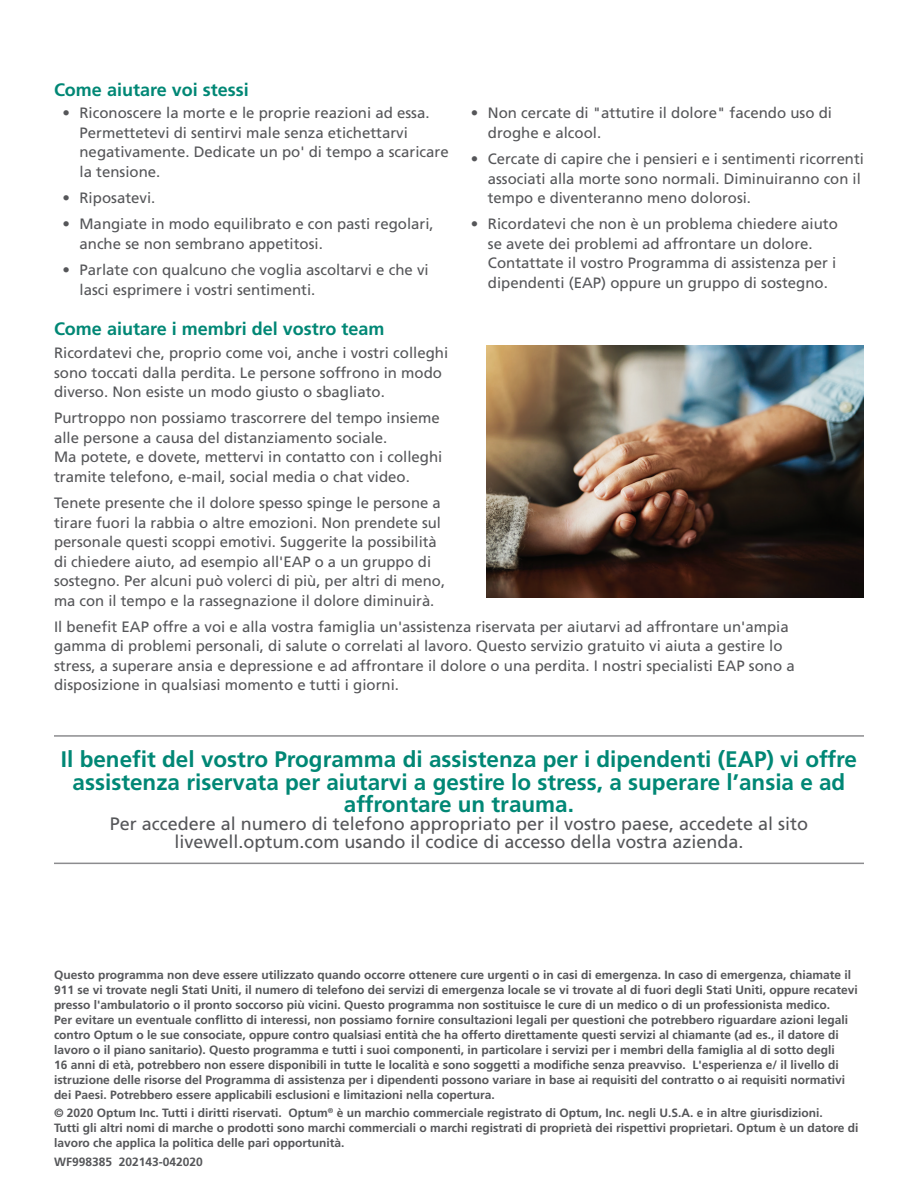
<style>
.page{position:relative;width:918px;height:1188px;background:#fff}
.page>*{position:absolute;margin:0;border:0;box-sizing:border-box;transform-origin:0 0}
.t1{font:700 22.5px/22.5px "Frutiger LT Std";color:#008775;text-align:center}
.t2{font:18px/18px "Frutiger LT Std";color:#555659;text-align:center}
.t3{font:700 18px "Frutiger LT Std";color:#008775}
.t4{font:15px/19.5px "Frutiger LT Std";color:#555659}
.t5{font:700 12px/15px "Frutiger LT Std";color:#555659}
</style>
<div class="page">
<hr style="left:54px;top:735px;width:810px;height:2px;background:#8c8c8f">
<hr style="left:54px;top:863px;width:810px;height:1px;background:#8c8c8f">
<img style="left:486px;top:345px;width:378px;height:252px">
<p class="t3" style="left:54px;top:79px;width:196px">Come aiutare voi stessi</p>
<p class="t4" style="left:80px;top:103px;width:371px;text-indent:-17px">• Riconoscere la morte e le proprie reazioni ad essa.<br>Permettetevi di sentirvi male senza etichettarvi negativamente. Dedicate un po' di tempo a scaricare la tensione.</p>
<p class="t4" style="left:62px;top:188px;width:95px">• Riposatevi.</p>
<p class="t4" style="left:80px;top:214px;width:356px;text-indent:-17px">• Mangiate in modo equilibrato e con pasti regolari, anche se non sembrano appetitosi.</p>
<p class="t4" style="left:80px;top:260px;width:351px;text-indent:-17px">• Parlate con qualcuno che voglia ascoltarvi e che vi lasci esprimere i vostri sentimenti.</p>
<p class="t4" style="left:488px;top:103px;width:346px;text-indent:-17px">• Non cercate di "attutire il dolore" facendo uso di droghe e alcool.</p>
<p class="t4" style="left:488px;top:149px;width:378px;text-indent:-17px">• Cercate di capire che i pensieri e i sentimenti ricorrenti associati alla morte sono normali. Diminuiranno con il tempo e diventeranno meno dolorosi.</p>
<p class="t4" style="left:488px;top:214px;width:352px;text-indent:-17px">• Ricordatevi che non è un problema chiedere aiuto se avete dei problemi ad affrontare un dolore.<br>Contattate il vostro Programma di assistenza per i dipendenti (EAP) oppure un gruppo di sostegno.</p>
<p class="t3" style="left:54px;top:319px;width:332px">Come aiutare i membri del vostro team</p>
<p class="t4" style="left:54px;top:343px;width:396px">Ricordatevi che, proprio come voi, anche i vostri colleghi sono toccati dalla perdita. Le persone soffrono in modo diverso. Non esiste un modo giusto o sbagliato.</p>
<p class="t4" style="left:54px;top:409px;width:390px">Purtroppo non possiamo trascorrere del tempo insieme alle persone a causa del distanziamento sociale.<br>Ma potete, e dovete, mettervi in contatto con i colleghi tramite telefono, e-mail, social media o chat video.</p>
<p class="t4" style="left:54px;top:493px;width:393px">Tenete presente che il dolore spesso spinge le persone a tirare fuori la rabbia o altre emozioni. Non prendete sul personale questi scoppi emotivi. Suggerite la possibilità di chiedere aiuto, ad esempio all'EAP o a un gruppo di sostegno. Per alcuni può volerci di più, per altri di meno, ma con il tempo e la rassegnazione il dolore diminuirà.</p>
<p class="t4" style="left:54px;top:617px;width:742px">Il benefit EAP offre a voi e alla vostra famiglia un'assistenza riservata per aiutarvi ad affrontare un'ampia gamma di problemi personali, di salute o correlati al lavoro. Questo servizio gratuito vi aiuta a gestire lo stress, a superare ansia e depressione e ad affrontare il dolore o una perdita. I nostri specialisti EAP sono a disposizione in qualsiasi momento e tutti i giorni.</p>
<h1 class="t1" style="left:61px;top:748px;width:798px">Il benefit del vostro Programma di assistenza per i dipendenti (EAP) vi offre assistenza riservata per aiutarvi a gestire lo stress, a superare l’ansia e ad affrontare un trauma.</h1>
<p class="t2" style="left:110px;top:815px;width:700px">Per accedere al numero di telefono appropriato per il vostro paese, accedete al sito livewell.optum.com usando il codice di accesso della vostra azienda.</p>
<p class="t5" style="left:54px;top:967px;width:805px">Questo programma non deve essere utilizzato quando occorre ottenere cure urgenti o in casi di emergenza. In caso di emergenza, chiamate il 911 se vi trovate negli Stati Uniti, il numero di telefono dei servizi di emergenza locale se vi trovate al di fuori degli Stati Uniti, oppure recatevi presso l'ambulatorio o il pronto soccorso più vicini. Questo programma non sostituisce le cure di un medico o di un professionista medico.<br>Per evitare un eventuale conflitto di interessi, non possiamo fornire consultazioni legali per questioni che potrebbero riguardare azioni legali contro Optum o le sue consociate, oppure contro qualsiasi entità che ha offerto direttamente questi servizi al chiamante (ad es., il datore di lavoro o il piano sanitario). Questo programma e tutti i suoi componenti, in particolare i servizi per i membri della famiglia al di sotto degli<br>16 anni di età, potrebbero non essere disponibili in tutte le località e sono soggetti a modifiche senza preavviso. L'esperienza e/ il livello di istruzione delle risorse del Programma di assistenza per i dipendenti possono variare in base ai requisiti del contratto o ai requisiti normativi dei Paesi. Potrebbero essere applicabili esclusioni e limitazioni nella copertura.</p>
<p class="t5" style="left:54px;top:1106px;width:806px">© 2020 Optum Inc. Tutti i diritti riservati. Optum<sup>®</sup> è un marchio commerciale registrato di Optum, Inc. negli U.S.A. e in altre giurisdizioni.<br>Tutti gli altri nomi di marche o prodotti sono marchi commerciali o marchi registrati di proprietà dei rispettivi proprietari. Optum è un datore di lavoro che applica la politica delle pari opportunità.</p>
<p class="t5" style="left:54px;top:1154px;width:150px">WF998385 202143-042020</p>
</div>
